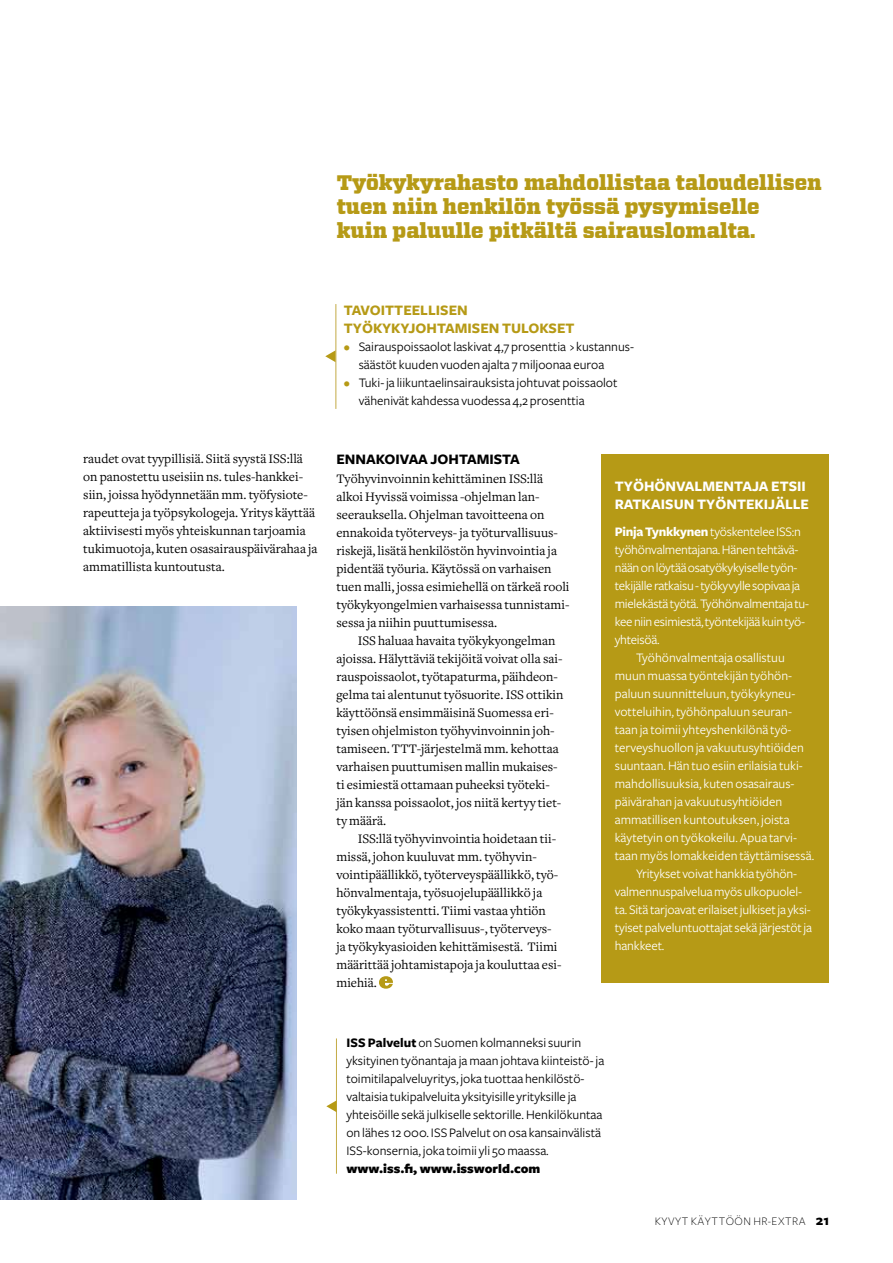
<style>
.page{position:relative;width:893px;height:1263px;background:#fff}
.page>*{position:absolute;margin:0;border:0;box-sizing:border-box;transform-origin:0 0}
.t1{font:900 21px/24px "Vitesse";color:#b69a16}
.t2{font:700 15px/18px "Freight Sans";letter-spacing:.08em;color:#b69a16}
.t3{font:700 15px "Freight Sans";letter-spacing:.13em;color:#fff}
.t4{font:700 15px "Freight Sans";color:#000}
.t5{font:700 15px "Freight Sans";letter-spacing:.155em;color:#fff}
.t6{font:13.5px/18px "Freight Text";color:#000}
.t7{font:13.5px "Freight Sans";color:#fff}
.t8{font:13.5px/18px "Freight Sans";color:#000}
.t9{font:13.5px "Freight Sans";letter-spacing:-.02em;color:#fff}
.t10{font:900 13.5px "Freight Sans";color:#000}
.t11{font:300 12px "Freight Sans";letter-spacing:.04em;color:#000}
.s1{color:#b69a16}
.s2{font-weight:700}
.s3{font-weight:700;font-size:15px}
</style>
<div class="page">
<div style="left:602px;top:455px;width:227px;height:528px;background:#b69a16"></div>
<img style="left:0;top:607px;width:296px;height:592px">
<svg style="left:379px;top:976px;width:14px;height:13px"></svg>
<hr style="left:335px;top:304px;width:1px;height:105px;background:#c3aa45">
<svg style="left:325px;top:350px;width:10px;height:12px"></svg>
<hr style="left:336px;top:1038px;width:1px;height:136px;background:#c3aa45">
<svg style="left:326px;top:1100px;width:11px;height:12px"></svg>
<h1 class="t1" style="left:337px;top:171px;width:486px">Työkykyrahasto mahdollistaa taloudellisen tuen niin henkilön työssä pysymiselle<br>kuin paluulle pitkältä sairauslomalta.</h1>
<p class="t2" style="left:344px;top:301px;width:126px">TAVOITTEELLISEN<br>TYÖKYKYJOHTA</p>
<p class="t2" style="left:455px;top:319px;width:118px">MISEN TULOKSET</p>
<p class="t8" style="left:359px;top:338px;width:277px;text-indent:-15px"><span class="s1">•</span> Sairauspoissaolot laskivat 4,7 prosenttia › kustannus&shy;säästöt kuuden vuoden ajalta 7 miljoonaa euroa</p>
<p class="t8" style="left:359px;top:374px;width:260px;text-indent:-15px"><span class="s1">•</span> Tuki- ja liikuntaelinsairauksista johtuvat poissaolot vähenivät kahdessa vuodessa 4,2 prosenttia</p>
<p class="t6" style="left:83px;top:450px;width:236px">raudet ovat tyypillisiä. Siitä syystä ISS:llä on panostettu useisiin ns. tules-hankkei&shy;siin, joissa hyödynnetään mm. työfysiote&shy;rapeutteja ja työpsykologeja. Yritys käyttää aktiivisesti myös yhteiskunnan tarjoamia tukimuotoja, kuten osasairauspäivärahaa ja ammatillista kuntoutusta.</p>
<p class="t4" style="left:336px;top:451px;width:41px">ENNAKO</p>
<p class="t4" style="left:396px;top:451px;width:53px">IVAA JOHTA</p>
<p class="t4" style="left:477px;top:451px;width:36px">MISTA</p>
<p class="t6" style="left:336px;top:470px;width:235px">Työhyvinvoinnin kehittäminen ISS:llä alkoi Hyvissä voimissa -ohjelman lan&shy;seerauksella. Ohjelman tavoitteena on ennakoida työterveys- ja työturvallisuus&shy;riskejä, lisätä henkilöstön hyvinvointia ja pidentää työuria. Käytössä on varhaisen tuen malli, jossa esimiehellä on tärkeä rooli työkykyongelmien varhaisessa tunnistami&shy;sessa ja niihin puuttumisessa.</p>
<p class="t6" style="left:336px;top:632px;width:229px;text-indent:21px">ISS haluaa havaita työkykyongelman ajoissa. Hälyttäviä tekijöitä voivat olla sai&shy;rauspoissaolot, työtapaturma, päihdeon&shy;gelma tai alentunut työsuorite. ISS ottikin käyttöönsä ensimmäisinä Suomessa eri&shy;tyisen ohjelmiston työhyvinvoinnin joh&shy;tamiseen. TTT-järjestelmä mm. kehottaa varhaisen puuttumisen mallin mukaises&shy;ti esimiestä ottamaan puheeksi työteki&shy;jän kanssa poissaolot, jos niitä kertyy tiet&shy;ty määrä.</p>
<p class="t6" style="left:336px;top:830px;width:227px;text-indent:21px">ISS:llä työhyvinvointia hoidetaan tii&shy;missä, johon kuuluvat mm. työhyvin&shy;vointipäällikkö, työterveyspäällikkö, työ&shy;hönvalmentaja, työsuojelupäällikkö ja työkykyassistentti. Tiimi vastaa yhtiön koko maan työturvallisuus-, työterveys&shy;ja työkykyasioiden kehittämisestä. Tiimi määrittää johtamistapoja ja kouluttaa esi&shy;miehiä.</p>
<p class="t3" style="left:615px;top:478px;width:30px">TYÖHÖ</p>
<p class="t3" style="left:666px;top:478px;width:142px">NVALMENTAJA ETSII</p>
<p class="t3" style="left:615px;top:496px;width:20px">RATKA</p>
<p class="t5" style="left:661px;top:496px;width:150px">ISUN TYÖNTEKIJÄLLE</p>
<p class="t9" style="left:615px;top:524px;width:188px"><span class="s2">PINJA TYNKKYNEN</span> työskentelee ISS:n</p>
<p class="t9" style="left:615px;top:542px;width:185px">työhönvalmentajana. Hänen tehtävä-</p>
<p class="t9" style="left:615px;top:560px;width:184px">nään on löytää osatyökykyiselle työn-</p>
<p class="t9" style="left:615px;top:578px;width:187px">tekijälle ratkaisu - työkyvylle sopivaa ja</p>
<p class="t9" style="left:615px;top:596px;width:196px">mielekästä työtä. Työhönvalmentaja tu-</p>
<p class="t9" style="left:615px;top:614px;width:192px">kee niin esimiestä, työntekijää kuin työ-</p>
<p class="t9" style="left:615px;top:632px;width:46px">yhteisöä.</p>
<p class="t7" style="left:636px;top:650px;width:150px">Työhönvalmentaja osallistuu</p>
<p class="t7" style="left:615px;top:668px;width:179px">muun muassa työntekijän työhön-</p>
<p class="t7" style="left:615px;top:686px;width:182px">paluun suunnitteluun, työkykyneu-</p>
<p class="t7" style="left:615px;top:704px;width:179px">votteluihin, työhönpaluun seuran-</p>
<p class="t7" style="left:615px;top:722px;width:178px">taan ja toimii yhteyshenkilönä työ-</p>
<p class="t7" style="left:615px;top:740px;width:191px">terveyshuollon ja vakuutusyhtiöiden</p>
<p class="t7" style="left:615px;top:758px;width:190px">suuntaan. Hän tuo esiin erilaisia tuki-</p>
<p class="t7" style="left:615px;top:776px;width:181px">mahdollisuuksia, kuten osasairaus-</p>
<p class="t7" style="left:615px;top:794px;width:169px">päivärahan ja vakuutusyhtiöiden</p>
<p class="t7" style="left:615px;top:812px;width:176px">ammatillisen kuntoutuksen, joista</p>
<p class="t7" style="left:615px;top:830px;width:184px">käytetyin on työkokeilu. Apua tarvi-</p>
<p class="t7" style="left:615px;top:848px;width:201px">taan myös lomakkeiden täyttämisessä.</p>
<p class="t7" style="left:636px;top:866px;width:163px">Yritykset voivat hankkia työhön-</p>
<p class="t7" style="left:615px;top:884px;width:189px">valmennuspalvelua myös ulkopuolel-</p>
<p class="t7" style="left:615px;top:902px;width:197px">ta. Sitä tarjoavat erilaiset julkiset ja yksi-</p>
<p class="t7" style="left:615px;top:920px;width:199px">tyiset palveluntuottajat sekä järjestöt ja</p>
<p class="t7" style="left:615px;top:938px;width:51px">hankkeet.</p>
<p class="t8" style="left:346px;top:1034px;width:259px"><span class="s2">ISS PALVELUT</span> on Suomen kolmanneksi suurin yksityinen työnantaja ja maan johtava kiinteistö- ja toimitilapalveluyritys, joka tuottaa henkilöstö&shy;valtaisia tukipalveluita yksityisille yrityksille ja yhteisöille sekä julkiselle sektorille. Henkilökuntaa on lähes 12 000. ISS Palvelut on osa kansainvälistä ISS-konsernia, joka toimii yli 50 maassa.</p>
<p class="t10" style="left:346px;top:1161px;width:195px">www.iss.fi, www.issworld.com</p>
<p class="t11" style="left:655px;top:1214px;width:176px">kyvyt käyttöön HR-EXTRA <span class="s3">21</span></p>
</div>
